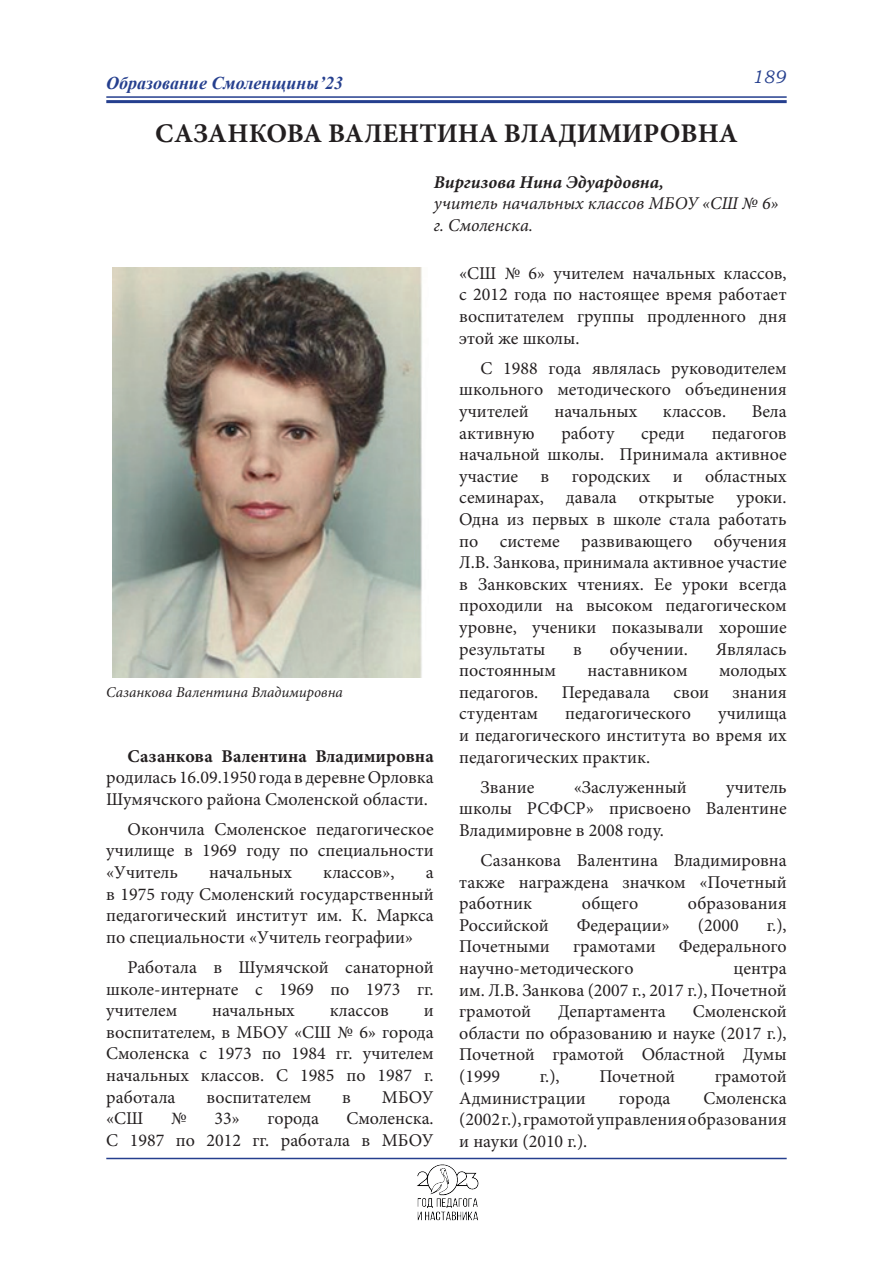
<style>
.page{position:relative;width:893px;height:1263px;background:#fff}
.page>*{position:absolute;margin:0;border:0;box-sizing:border-box;transform-origin:0 0}
.t1{font:700 27px "Minion Pro";color:#231f20}
.t2{font:18px/21.6px "Minion Pro";color:#231f20;text-align:justify}
.t3{font:italic 18px/21.6px "Minion Pro";color:#231f20}
.t4{font:700 18px "Minion Pro";color:#231f20}
.t5{font:italic 700 18px "Times New Roman";color:#253f8e}
.t6{font:italic 700 18px "Minion Pro";color:#231f20}
.t7{font:italic 18px "Bookman Old Style";color:#253f8e}
.t8{font:italic 15px "Minion Pro";color:#231f20}
</style>
<div class="page">
<hr style="left:106px;top:96px;width:681px;height:2px;background:#253f8e">
<hr style="left:106px;top:100px;width:681px;height:3px;background:#253f8e">
<img style="left:383px;top:1159px;width:127px;height:62px">
<hr style="left:106px;top:1158px;width:681px;height:1px;background:#253f8e">
<img style="left:113px;top:268px;width:309px;height:409px">
<p class="t5" style="left:106px;top:70px;width:238px">Образование Смоленщины’23</p>
<p class="t7" style="left:752px;top:65px;width:35px">189</p>
<h1 class="t1" style="left:155px;top:115px;width:584px">САЗАНКОВА ВАЛЕНТИНА ВЛАДИМИРОВНА</h1>
<p class="t6" style="left:434px;top:169px;width:232px">Виргизова Нина Эдуардовна,</p>
<p class="t3" style="left:434px;top:193px;width:346px">учитель начальных классов МБОУ «СШ № 6» г. Смоленска.</p>
<p class="t2" style="left:459px;top:262px;width:329px">«СШ № 6» учителем начальных классов, с 2012 года по настоящее время работает воспитателем группы продленного дня этой же школы.</p>
<p class="t2" style="left:459px;top:357px;width:329px;text-indent:21px">С 1988 года являлась руководителем школьного методического объединения учителей</p>
<p class="t2" style="left:554px;top:400px;width:84px">начальных</p>
<p class="t2" style="left:663px;top:400px;width:65px">классов.</p>
<p class="t2" style="left:752px;top:400px;width:36px">Вела</p>
<p class="t8" style="left:106px;top:682px;width:238px">Сазанкова Валентина Владимировна</p>
<p class="t4" style="left:128px;top:743px;width:308px">Сазанкова Валентина Владимировна</p>
<p class="t2" style="left:106px;top:767px;width:329px">родилась 16.09.1950 года в деревне Орловка<br>Шумячского района Смоленской области.</p>
<p class="t2" style="left:106px;top:818px;width:329px;text-indent:21px">Окончила Смоленское педагогическое училище в 1969 году по специальности «Учитель</p>
<p class="t2" style="left:106px;top:861px;width:329px;text-indent:319px">а в 1975 году Смоленский государственный педагогический институт им. К. Маркса по специальности «Учитель географии»</p>
<p class="t2" style="left:106px;top:956px;width:329px;text-indent:21px">Работала в Шумячской санаторной школе-интернате с 1969 по 1973 гг. учителем</p>
<p class="t2" style="left:209px;top:861px;width:84px">начальных</p>
<p class="t2" style="left:323px;top:861px;width:73px">классов»,</p>
<p class="t2" style="left:212px;top:1000px;width:84px">начальных</p>
<p class="t2" style="left:330px;top:1000px;width:61px">классов</p>
<p class="t2" style="left:106px;top:1000px;width:329px;text-indent:317px">и воспитателем, в МБОУ «СШ № 6» города Смоленска с 1973 по 1984 гг. учителем начальных классов. С 1985 по 1987 г. работала</p>
<p class="t2" style="left:206px;top:1086px;width:107px">воспитателем</p>
<p class="t2" style="left:342px;top:1086px;width:10px">в</p>
<p class="t2" style="left:382px;top:1086px;width:53px">МБОУ</p>
<p class="t2" style="left:106px;top:1108px;width:329px;text-align:right">Смоленска.<br>С 1987 по 2012 гг. работала в МБОУ</p>
<p class="t2" style="left:106px;top:1108px;width:39px">«СШ</p>
<p class="t2" style="left:171px;top:1108px;width:17px">№</p>
<p class="t2" style="left:214px;top:1108px;width:27px">33»</p>
<p class="t2" style="left:267px;top:1108px;width:53px">города</p>
<p class="t2" style="left:459px;top:422px;width:77px">активную</p>
<p class="t2" style="left:561px;top:422px;width:54px">работу</p>
<p class="t2" style="left:641px;top:422px;width:45px">среди</p>
<p class="t2" style="left:459px;top:422px;width:329px;text-indent:252px">педагогов начальной школы. Принимала активное участие в городских и областных семинарах, давала открытые уроки.<br>Одна из первых в школе стала работать по системе развивающего обучения Л.В. Занкова, принимала активное участие в Занковских чтениях. Ее уроки всегда проходили на высоком педагогическом уровне, ученики показывали хорошие результаты</p>
<p class="t2" style="left:573px;top:638px;width:10px">в</p>
<p class="t2" style="left:610px;top:638px;width:79px">обучении.</p>
<p class="t2" style="left:716px;top:638px;width:72px">Являлась</p>
<p class="t2" style="left:459px;top:660px;width:98px">постоянным</p>
<p class="t2" style="left:587px;top:660px;width:102px">наставником</p>
<p class="t2" style="left:719px;top:660px;width:69px">молодых</p>
<p class="t2" style="left:459px;top:681px;width:81px">педагогов.</p>
<p class="t2" style="left:562px;top:681px;width:90px">Передавала</p>
<p class="t2" style="left:673px;top:681px;width:37px">свои</p>
<p class="t2" style="left:732px;top:681px;width:56px">знания</p>
<p class="t2" style="left:459px;top:703px;width:80px">студентам</p>
<p class="t2" style="left:565px;top:703px;width:127px">педагогического</p>
<p class="t2" style="left:459px;top:703px;width:329px;text-indent:259px">училища и педагогического института во время их педагогических практик.</p>
<p class="t2" style="left:480px;top:776px;width:55px">Звание</p>
<p class="t2" style="left:574px;top:776px;width:115px">«Заслуженный</p>
<p class="t2" style="left:459px;top:776px;width:329px;text-indent:267px">учитель школы РСФСР» присвоено Валентине Владимировне в 2008 году.</p>
<p class="t2" style="left:459px;top:849px;width:329px;text-indent:21px">Сазанкова Валентина Владимировна также награждена значком «Почетный работник</p>
<p class="t2" style="left:582px;top:893px;width:58px">общего</p>
<p class="t2" style="left:688px;top:893px;width:100px">образования</p>
<p class="t2" style="left:459px;top:914px;width:91px">Российской</p>
<p class="t2" style="left:577px;top:914px;width:95px">Федерации»</p>
<p class="t2" style="left:698px;top:914px;width:42px">(2000</p>
<p class="t2" style="left:767px;top:914px;width:21px">г.),</p>
<p class="t2" style="left:459px;top:936px;width:92px">Почетными</p>
<p class="t2" style="left:573px;top:936px;width:84px">грамотами</p>
<p class="t2" style="left:679px;top:936px;width:109px">Федерального</p>
<p class="t2" style="left:459px;top:957px;width:176px">научно-методического</p>
<p class="t2" style="left:459px;top:957px;width:329px;text-indent:274px">центра им. Л.В. Занкова (2007 г., 2017 г.), Почетной грамотой</p>
<p class="t2" style="left:459px;top:1001px;width:329px;text-indent:234px">Смоленской области по образованию и науке (2017 г.), Почетной грамотой Областной Думы (1999</p>
<p class="t2" style="left:558px;top:1001px;width:109px">Департамента</p>
<p class="t2" style="left:540px;top:1065px;width:21px">г.),</p>
<p class="t2" style="left:599px;top:1065px;width:77px">Почетной</p>
<p class="t2" style="left:715px;top:1065px;width:73px">грамотой</p>
<p class="t2" style="left:459px;top:1087px;width:128px">Администрации</p>
<p class="t2" style="left:619px;top:1087px;width:53px">города</p>
<p class="t2" style="left:459px;top:1087px;width:329px;text-indent:244px">Смоленска (2002 г.), грамотой управления образования и науки (2010 г.).</p>
</div>
